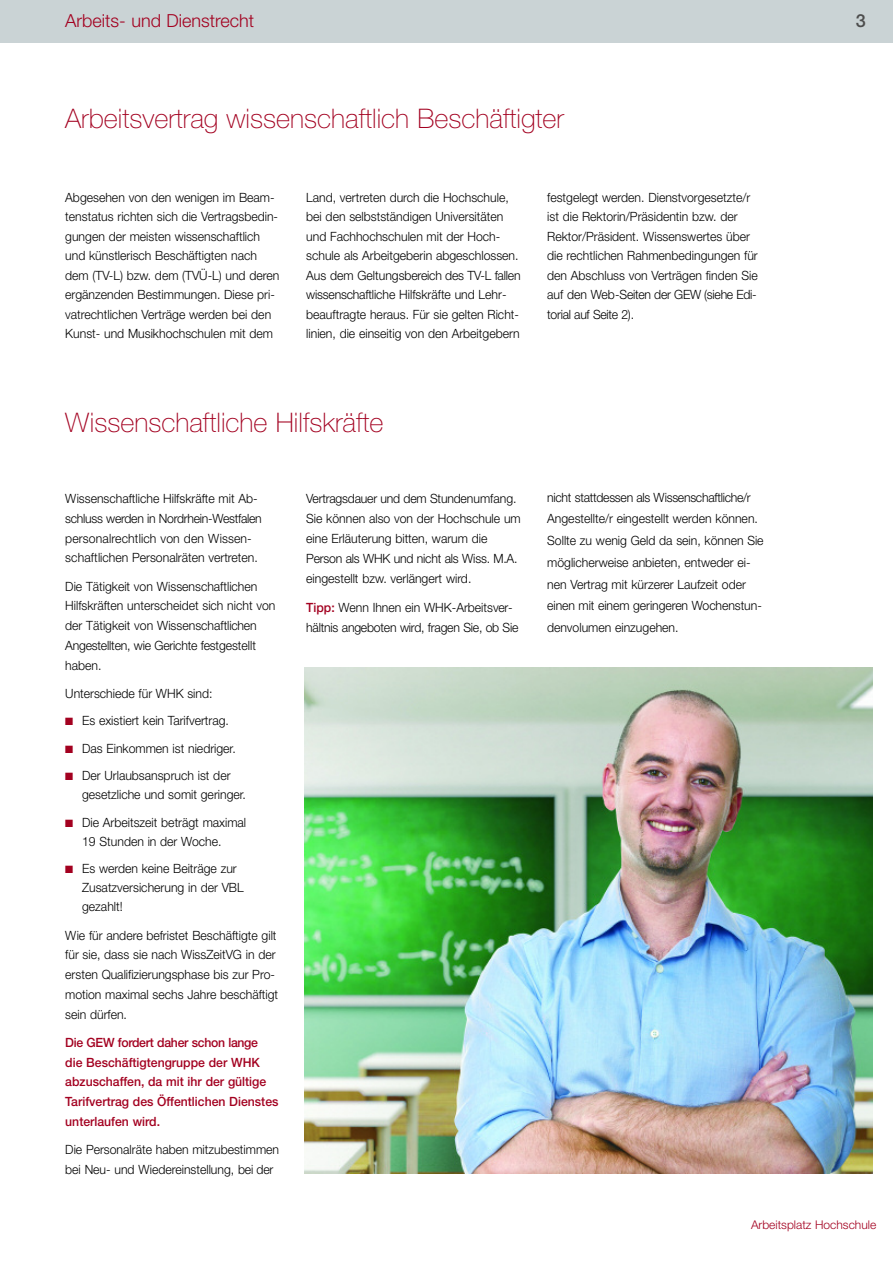
<style>
.page{position:relative;width:893px;height:1263px;background:#fff}
.page>*{position:absolute;margin:0;border:0;box-sizing:border-box;transform-origin:0 0}
.t1{font:100 27px "Helvetica Neue";color:#a30120}
.t2{font:300 18px "Helvetica Neue";color:#a30120}
.t3{font:500 18px "Helvetica Neue";color:#4d4d4d}
.t4{font:300 12.75px/19.5px "Helvetica Neue";color:#000;scale:.96 1}
.t5{font:500 12.75px/19.8px "Helvetica Neue";color:#a30120;scale:.96 1}
.t6{font:300 12px "Helvetica Neue";color:#a30120}
.s1{color:#a30120}
.s2{font-weight:500;color:#a30120}
</style>
<div class="page">
<div style="left:0;top:0;width:893px;height:43px;background:#cad3d5"></div>
<img style="left:305px;top:668px;width:567px;height:506px">
<h2 class="t2" style="left:65px;top:14px;width:191px">Arbeits- und Dienstrecht</h2>
<h2 class="t3" style="left:856px;top:14px;width:12px">3</h2>
<h1 class="t1" style="left:65px;top:108px;width:500px">Arbeitsvertrag wissenschaftlich Beschäftigter</h1>
<p class="t4" style="left:65px;top:189px;width:224px">Abgesehen von den wenigen im Beam&shy;tenstatus richten sich die Vertragsbedin&shy;gungen der meisten wissenschaftlich und künstlerisch Beschäftigten nach dem (TV-L) bzw. dem (TVÜ-L) und deren ergänzenden Bestimmungen. Diese pri&shy;vatrechtlichen Verträge werden bei den Kunst- und Musikhochschulen mit dem</p>
<p class="t4" style="left:306px;top:189px;width:225px">Land, vertreten durch die Hochschule, bei den selbstständigen Universitäten und Fachhochschulen mit der Hoch&shy;schule als Arbeitgeberin abgeschlossen.<br>Aus dem Geltungsbereich des TV-L fallen wissenschaftliche Hilfskräfte und Lehr&shy;beauftragte heraus. Für sie gelten Richt&shy;linien, die einseitig von den Arbeitgebern</p>
<p class="t4" style="left:547px;top:189px;width:221px">festgelegt werden. Dienstvorgesetzte/r ist die Rektorin/Präsidentin bzw. der Rektor/Präsident. Wissenswertes über die rechtlichen Rahmenbedingungen für den Abschluss von Verträgen finden Sie auf den Web-Seiten der GEW (siehe Edi&shy;torial auf Seite 2).</p>
<h1 class="t1" style="left:65px;top:412px;width:320px">Wissenschaftliche Hilfskräfte</h1>
<p class="t4" style="left:65px;top:490px;width:206px">Wissenschaftliche Hilfskräfte mit Ab&shy;schluss werden in Nordrhein-Westfalen personalrechtlich von den Wissen&shy;schaftlichen Personalräten vertreten.</p>
<p class="t4" style="left:65px;top:577px;width:220px">Die Tätigkeit von Wissenschaftlichen Hilfskräften unterscheidet sich nicht von der Tätigkeit von Wissenschaftlichen Angestellten, wie Gerichte festgestellt haben.</p>
<p class="t4" style="left:65px;top:685px;width:155px">Unterschiede für WHK sind:</p>
<p class="t4" style="left:65px;top:712px;width:172px"><span class="s1">■</span> Es existiert kein Tarifvertrag.</p>
<p class="t4" style="left:65px;top:740px;width:179px"><span class="s1">■</span> Das Einkommen ist niedriger.</p>
<p class="t4" style="left:82px;top:767px;width:172px;line-height:19px;text-indent:-17px"><span class="s1">■</span> Der Urlaubsanspruch ist der gesetzliche und somit geringer.</p>
<p class="t4" style="left:82px;top:814px;width:172px;line-height:19px;text-indent:-17px"><span class="s1">■</span> Die Arbeitszeit beträgt maximal<br>19 Stunden in der Woche.</p>
<p class="t4" style="left:82px;top:860px;width:170px;line-height:19px;text-indent:-17px"><span class="s1">■</span> Es werden keine Beiträge zur<br>Zusatzversicherung in der VBL gezahlt!</p>
<p class="t4" style="left:65px;top:926px;width:223px">Wie für andere befristet Beschäftigte gilt für sie, dass sie nach WissZeitVG in der ersten Qualifizierungsphase bis zur Pro&shy;motion maximal sechs Jahre beschäftigt sein dürfen.</p>
<p class="t5" style="left:65px;top:1034px;width:224px">Die GEW fordert daher schon lange die Beschäftigtengruppe der WHK abzuschaffen, da mit ihr der gültige<br>Tarifvertrag des Öffentlichen Dienstes unterlaufen wird.</p>
<p class="t4" style="left:65px;top:1141px;width:224px">Die Personalräte haben mitzubestimmen bei Neu- und Wiedereinstellung, bei der</p>
<p class="t4" style="left:306px;top:489px;width:225px;line-height:20.2px">Vertragsdauer und dem Stundenumfang.<br>Sie können also von der Hochschule um eine Erläuterung bitten, warum die Person als WHK und nicht als Wiss. M.A. eingestellt bzw. verlängert wird.</p>
<p class="t4" style="left:306px;top:599px;width:222px;line-height:20.2px"><span class="s2">Tipp:</span> Wenn Ihnen ein WHK-Arbeitsver&shy;hältnis angeboten wird, fragen Sie, ob Sie</p>
<p class="t4" style="left:547px;top:487px;width:227px;line-height:21.8px">nicht stattdessen als Wissenschaftliche/r Angestellte/r eingestellt werden können.<br>Sollte zu wenig Geld da sein, können Sie möglicherweise anbieten, entweder ei&shy;nen Vertrag mit kürzerer Laufzeit oder einen mit einem geringeren Wochenstun&shy;denvolumen einzugehen.</p>
<p class="t6" style="left:751px;top:1220px;width:127px">Arbeitsplatz Hochschule</p>
</div>
